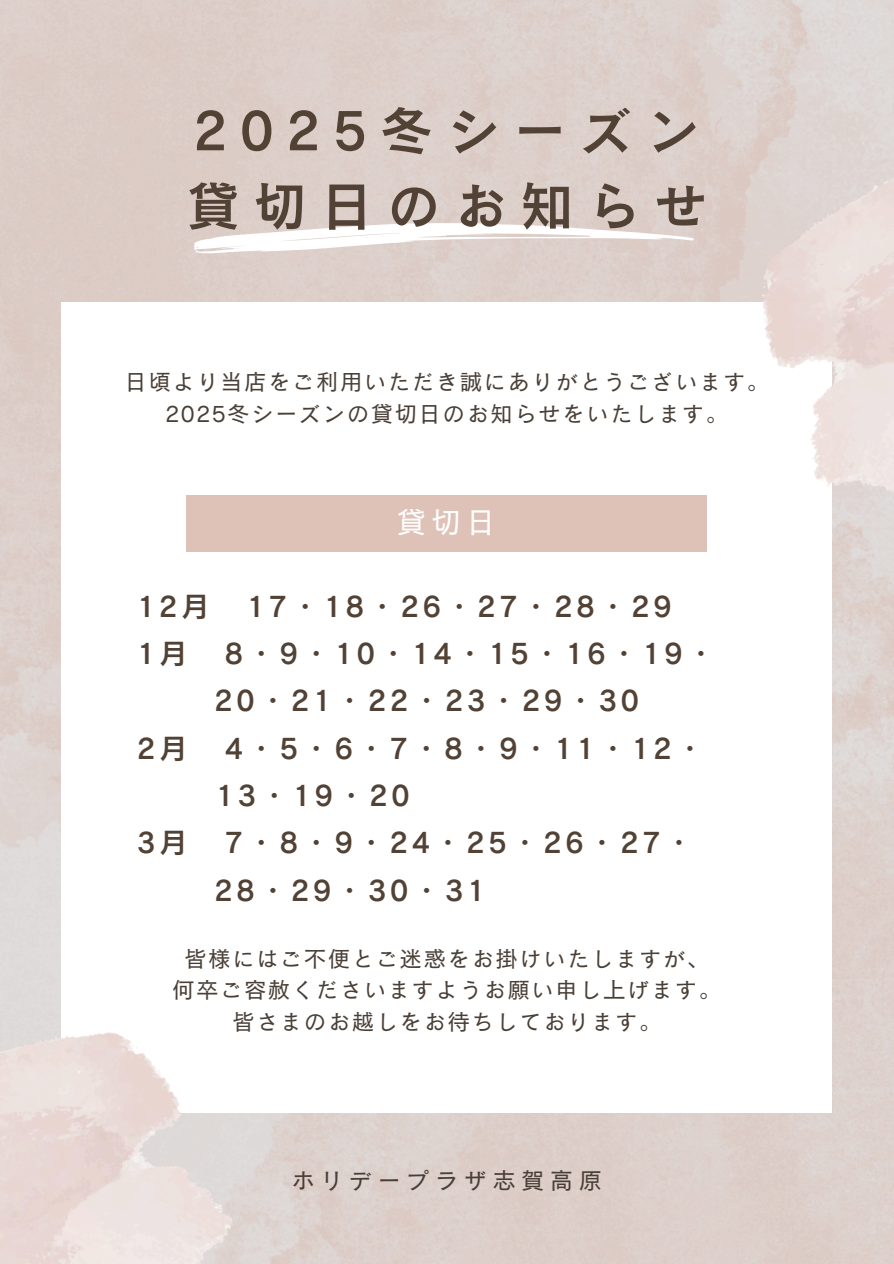
<style>
.page{position:relative;width:894px;height:1264px;background:#fff}
.page>*{position:absolute;margin:0;border:0;box-sizing:border-box;transform-origin:0 0}
.t1{font:54px/75.3px "Canva Cezanne Pro N DB";letter-spacing:.235em;color:#524235}
.t2{font:30px "Canva Cezanne Pro N M";color:#fff}
.t3{font:29.1px/47.2px "Canva Cezanne Pro N DB";letter-spacing:.13em;color:#524235}
.t4{font:23.55px "Canva Cezanne Pro N M";letter-spacing:.22em;color:#493f37}
.t5{font:22.5px "Canva Cezanne Pro N M";letter-spacing:.065em;color:#493f37}
</style>
<div class="page">
<div style="left:186px;top:495px;width:520px;height:57px;background:#dfc2b7"></div>
<svg style="left:194px;top:223px;width:500px;height:30px"></svg>
<p class="t1" style="left:186px;top:92px;width:522px">2025冬シーズン貸切日のお知らせ</p>
<h2 class="t5" style="left:124px;top:371px;width:646px">日頃より当店をご利用いただき誠にありがとうございます。</h2>
<h2 class="t5" style="left:165px;top:402px;width:564px">2025冬シーズンの貸切日のお知らせをいたします。</h2>
<p class="t2" style="left:396px;top:507px;width:89px">貸切日</p>
<p class="t3" style="left:137px;top:582px;width:68px">12月</p>
<p class="t3" style="left:247px;top:582px;width:426px">17・18・26・27・28・29</p>
<p class="t3" style="left:137px;top:629px;width:46px">1月</p>
<p class="t3" style="left:214px;top:629px;width:502px;text-indent:11px">8・9・10・14・15・16・19・<br>20・21・22・23・29・30</p>
<p class="t3" style="left:137px;top:724px;width:46px">2月</p>
<p class="t3" style="left:216px;top:724px;width:490px;text-indent:9px">4・5・6・7・8・9・11・12・<br>13・19・20</p>
<p class="t3" style="left:137px;top:818px;width:46px">3月</p>
<p class="t3" style="left:214px;top:818px;width:480px;text-indent:11px">7・8・9・24・25・26・27・<br>28・29・30・31</p>
<p class="t5" style="left:184px;top:946px;width:526px">皆様にはご不便とご迷惑をお掛けいたしますが、</p>
<p class="t5" style="left:172px;top:978px;width:550px">何卒ご容赦くださいますようお願い申し上げます。</p>
<p class="t5" style="left:232px;top:1009px;width:431px">皆さまのお越しをお待ちしております。</p>
<p class="t4" style="left:291px;top:1168px;width:312px">ホリデープラザ志賀高原</p>
</div>
